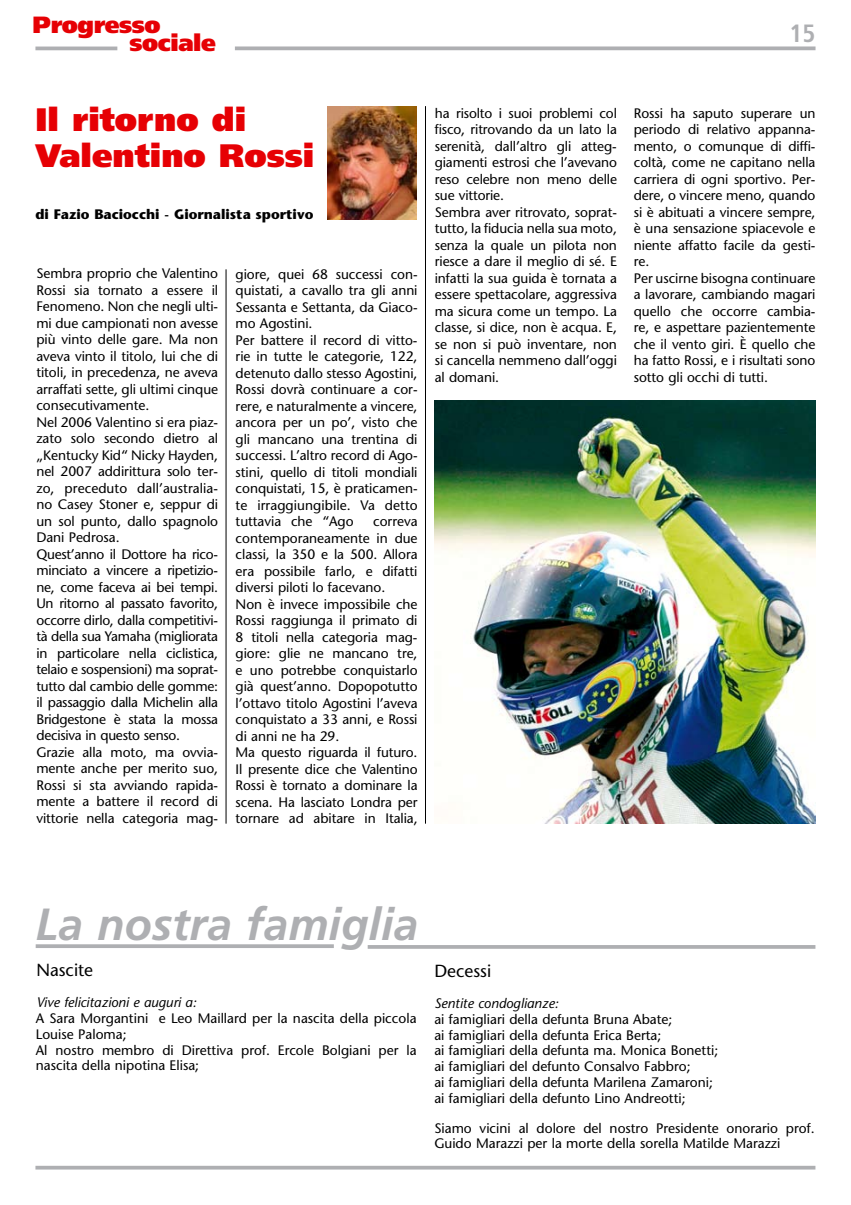
<style>
.page{position:relative;width:851px;height:1205px;background:#fff}
.page>*{position:absolute;margin:0;border:0;box-sizing:border-box;transform-origin:0 0}
.t1{font:italic 700 45px "Frutiger";color:#aeafb2}
.t2{font:900 32.5px/36.2px "Frutiger";color:#e60004}
.t3{font:700 condensed 25px "Frutiger";color:#aeafb2}
.t4{font:900 23.5px "Frutiger";letter-spacing:-.015em;color:#e60004}
.t5{font:17.5px "Stone Sans";color:#000}
.t6{font:13.75px/16.5px "Stone Sans";letter-spacing:-.005em;color:#000}
.t7{font:italic 13.75px "Stone Sans";color:#000}
.t8{font:700 13.75px "Stone Sans";color:#000}
</style>
<div class="page">
<svg style="left:235px;top:46px;width:580px;height:4px;background:#b7b8bb"></svg>
<hr style="left:35px;top:47px;width:82px;height:3px;background:#aeafb2">
<hr style="left:367px;top:945px;width:448px;height:4px;background:#aeafb2">
<hr style="left:35px;top:1166px;width:780px;height:3px;background:#aeafb2">
<svg style="left:36px;top:944px;width:298px;height:4px"></svg>
<hr style="left:226px;top:269px;width:1px;height:554px;background:#000">
<hr style="left:425px;top:106px;width:1px;height:717px;background:#000">
<img style="left:327px;top:106px;width:89px;height:114px">
<img style="left:434px;top:400px;width:381px;height:423px">
<h3 class="t4" style="left:32px;top:11px;width:129px">Progresso</h3>
<h3 class="t3" style="left:789px;top:19px;width:28px">15</h3>
<h3 class="t4" style="left:129px;top:28px;width:88px">sociale</h3>
<h2 class="t2" style="left:35px;top:101px;width:280px">Il ritorno di<br>Valentino Rossi</h2>
<p class="t8" style="left:35px;top:206px;width:279px">di Fazio Baciocchi - Giornalista sportivo</p>
<p class="t6" style="left:36px;top:265px;width:183px">Sembra proprio che Valentino<br>Rossi sia tornato a essere il<br>Fenomeno. Non che negli ulti&shy;mi due campionati non avesse più vinto delle gare. Ma non aveva vinto il titolo, lui che di titoli, in precedenza, ne aveva arraffati sette, gli ultimi cinque consecutivamente.<br>Nel 2006 Valentino si era piaz&shy;zato solo secondo dietro al „Kentucky Kid“ Nicky Hayden, nel 2007 addirittura solo ter&shy;zo, preceduto dall’australia&shy;no Casey Stoner e, seppur di un sol punto, dallo spagnolo<br>Dani Pedrosa.<br>Quest’anno il Dottore ha rico&shy;minciato a vincere a ripetizio&shy;ne, come faceva ai bei tempi.<br>Un ritorno al passato favorito, occorre dirlo, dalla competitivi&shy;tà della sua Yamaha (migliorata in particolare nella ciclistica, telaio e sospensioni) ma soprat&shy;tutto dal cambio delle gomme: il passaggio dalla Michelin alla<br>Bridgestone è stata la mossa decisiva in questo senso.<br>Grazie alla moto, ma ovvia&shy;mente anche per merito suo,<br>Rossi si sta avviando rapida&shy;mente a battere il record di vittorie nella categoria mag-</p>
<p class="t6" style="left:235px;top:265px;width:183px">giore, quei 68 successi con&shy;quistati, a cavallo tra gli anni<br>Sessanta e Settanta, da Giaco&shy;mo Agostini.<br>Per battere il record di vitto&shy;rie in tutte le categorie, 122, detenuto dallo stesso Agostini,<br>Rossi dovrà continuare a cor&shy;rere, e naturalmente a vincere, ancora per un po’, visto che gli mancano una trentina di successi. L’altro record di Ago&shy;stini, quello di titoli mondiali conquistati, 15, è praticamen&shy;te irraggiungibile. Va detto tuttavia che “Ago</p>
<p class="t6" style="left:235px;top:513px;width:183px;text-indent:137px">correva contemporaneamente in due classi, la 350 e la 500. Allora era possibile farlo, e difatti diversi piloti lo facevano.<br>Non è invece impossibile che<br>Rossi raggiunga il primato di<br>8 titoli nella categoria mag&shy;giore: glie ne mancano tre, e uno potrebbe conquistarlo già quest’anno. Dopopotutto l’ottavo titolo Agostini l’aveva conquistato a 33 anni, e Rossi di anni ne ha 29.<br>Ma questo riguarda il futuro.<br>Il presente dice che Valentino<br>Rossi è tornato a dominare la scena. Ha lasciato Londra per tornare ad abitare in Italia,</p>
<p class="t6" style="left:434px;top:104px;width:184px">ha risolto i suoi problemi col fisco, ritrovando da un lato la serenità, dall’altro gli atteg&shy;giamenti estrosi che l’avevano reso celebre non meno delle sue vittorie.<br>Sembra aver ritrovato, soprat&shy;tutto, la fiducia nella sua moto, senza la quale un pilota non riesce a dare il meglio di sé. E infatti la sua guida è tornata a essere spettacolare, aggressiva ma sicura come un tempo. La classe, si dice, non è acqua. E, se non si può inventare, non si cancella nemmeno dall’oggi al domani.</p>
<p class="t6" style="left:633px;top:104px;width:183px">Rossi ha saputo superare un periodo di relativo appanna&shy;mento, o comunque di diffi&shy;coltà, come ne capitano nella carriera di ogni sportivo. Per&shy;dere, o vincere meno, quando si è abituati a vincere sempre, è una sensazione spiacevole e niente affatto facile da gesti&shy;re.<br>Per uscirne bisogna continuare a lavorare, cambiando magari quello che occorre cambia&shy;re, e aspettare pazientemente che il vento giri. È quello che ha fatto Rossi, e i risultati sono sotto gli occhi di tutti.</p>
<h1 class="t1" style="left:36px;top:897px;width:384px">La nostra famiglia</h1>
<p class="t5" style="left:36px;top:959px;width:58px">Nascite</p>
<p class="t7" style="left:36px;top:994px;width:162px">Vive felicitazioni e auguri a:</p>
<p class="t6" style="left:36px;top:1010px;width:382px;line-height:15.8px">A Sara Morgantini e Leo Maillard per la nascita della piccola Louise Paloma;<br>Al nostro membro di Direttiva prof. Ercole Bolgiani per la nascita della nipotina Elisa;</p>
<p class="t5" style="left:434px;top:960px;width:58px">Decessi</p>
<p class="t7" style="left:434px;top:995px;width:126px">Sentite condoglianze:</p>
<p class="t6" style="left:434px;top:1011px;width:285px;line-height:15.8px">ai famigliari della defunta Bruna Abate;<br>ai famigliari della defunta Erica Berta;<br>ai famigliari della defunta ma. Monica Bonetti; ai famigliari del defunto Consalvo Fabbro;<br>ai famigliari della defunta Marilena Zamaroni; ai famigliari della defunto Lino Andreotti;</p>
<p class="t6" style="left:434px;top:1120px;width:382px;line-height:15.2px">Siamo vicini al dolore del nostro Presidente onorario prof.<br>Guido Marazzi per la morte della sorella Matilde Marazzi</p>
</div>
